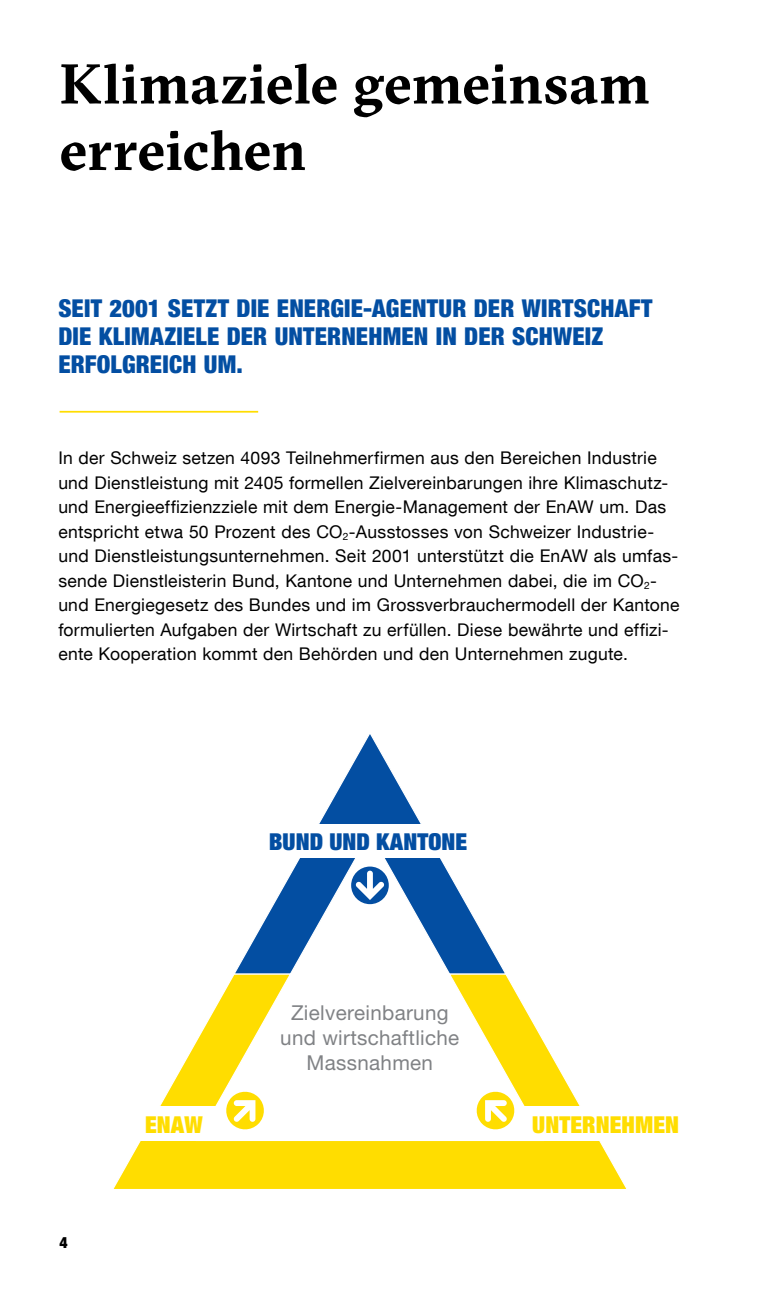
<style>
.page{position:relative;width:782px;height:1290px;background:#fff}
.page>*{position:absolute;margin:0;border:0;box-sizing:border-box;transform-origin:0 0}
.t1{font:700 56px/66.5px "GT Sectra";color:#000}
.t2{font:900 condensed 24.5px/28px "Helvetica Neue LT Com";letter-spacing:.005em;color:#034ea2}
.t3{font:900 condensed 23.45px "Helvetica Neue LT Com";letter-spacing:.005em;color:#fd0}
.t4{font:900 condensed 23.45px "Helvetica Neue LT Com";letter-spacing:.005em;color:#034ea2}
.t5{font:20.65px/24.7px "Helvetica Neue LT Com";letter-spacing:.015em;color:#808285;text-align:center}
.t6{font:17.5px/24.5px "Helvetica Neue LT Com";letter-spacing:.015em;color:#000}
.t7{font:900 condensed 15.75px "Helvetica Neue LT Com";color:#000}
</style>
<div class="page">
<svg style="left:113px;top:975px;width:513px;height:214px"></svg>
<svg style="left:234px;top:734px;width:272px;height:241px"></svg>
<div style="left:259px;top:824px;width:222px;height:33px;background:#fff"></div>
<div style="left:113px;top:1107px;width:586px;height:34px;background:#fff"></div>
<svg style="left:224px;top:1090px;width:41px;height:40px"></svg>
<div style="left:351px;top:866px;width:37px;height:38px;background:#034ea2;border-radius:50%"></div>
<svg style="left:356px;top:870px;width:28px;height:30px"></svg>
<svg style="left:474px;top:1090px;width:42px;height:40px"></svg>
<hr style="left:60px;top:411px;width:198px;height:2px;background:#fd0">
<h1 class="t1" style="left:60px;top:51px;width:591px">Klimaziele gemeinsam erreichen</h1>
<h2 class="t2" style="left:58px;top:294px;width:595px">SEIT 2001 SETZT DIE ENERGIE-AGENTUR DER WIRTSCHAFT<br>DIE KLIMAZIELE DER UNTERNEHMEN IN DER SCHWEIZ<br>ERFOLGREICH UM.</h2>
<p class="t6" style="left:58px;top:445px;width:622px">In der Schweiz setzen 4093 Teilnehmerfirmen aus den Bereichen Industrie und Dienstleistung mit 2405 formellen Zielvereinbarungen ihre Klimaschutz&shy;und Energieeffizienzziele mit dem Energie-Management der EnAW um. Das entspricht etwa 50 Prozent des CO<sub>2</sub>-Ausstosses von Schweizer Industrie&shy;und Dienstleistungsunternehmen. Seit 2001 unterstützt die EnAW als umfas&shy;sende Dienstleisterin Bund, Kantone und Unternehmen dabei, die im CO<sub>2</sub>- und Energiegesetz des Bundes und im Grossverbrauchermodell der Kantone formulierten Aufgaben der Wirtschaft zu erfüllen. Diese bewährte und effizi&shy;ente Kooperation kommt den Behörden und den Unternehmen zugute.</p>
<h3 class="t4" style="left:269px;top:826px;width:199px">BUND UND KANTONE</h3>
<p class="t5" style="left:280px;top:1000px;width:180px">Zielvereinbarung und wirtschaftliche<br>Massnahmen</p>
<p class="t7" style="left:60px;top:1233px;width:10px">4</p>
<h3 class="t3" style="left:145px;top:1110px;width:59px">ENAW</h3>
<h3 class="t3" style="left:532px;top:1110px;width:148px">UNTERNEHMEN</h3>
</div>
